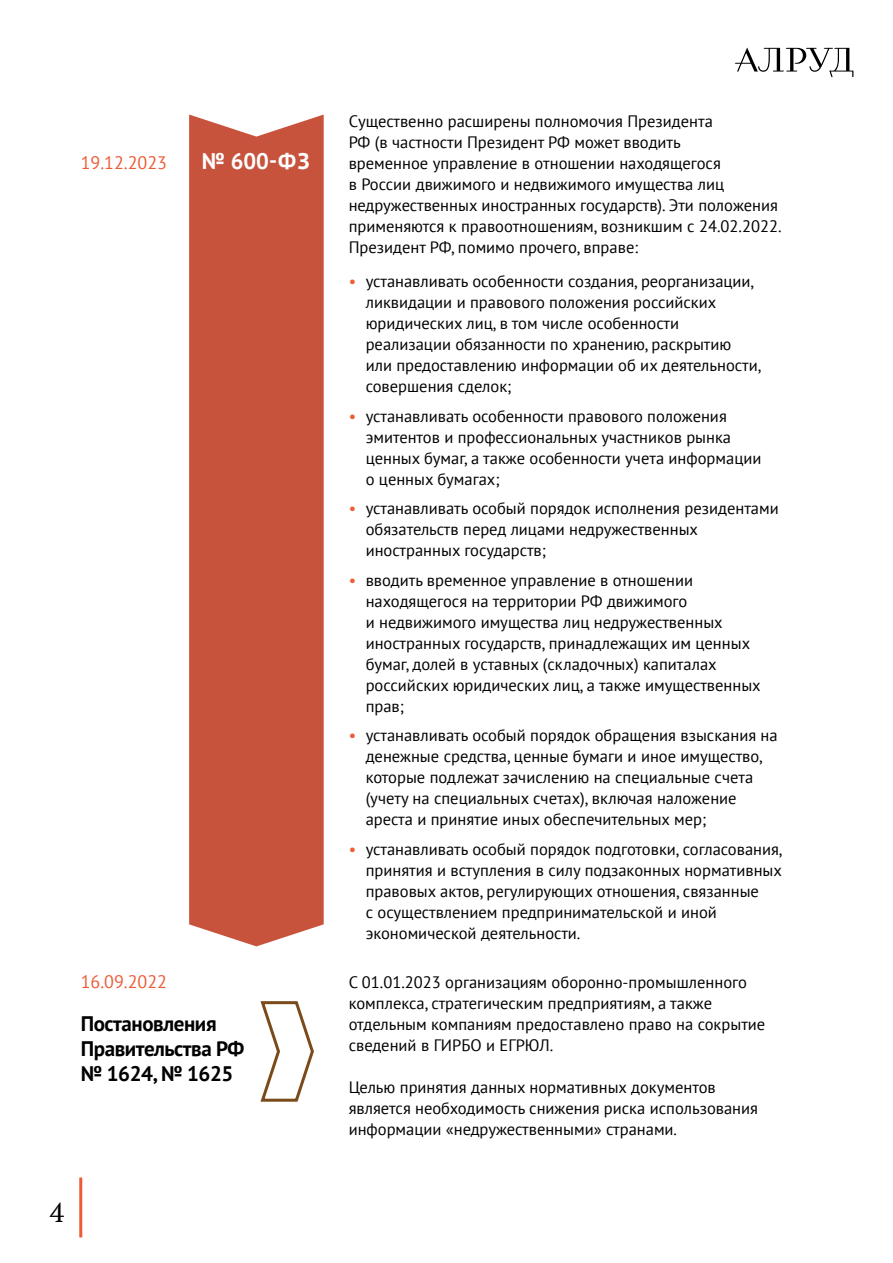
<style>
.page{position:relative;width:893px;height:1263px;background:#fff}
.page>*{position:absolute;margin:0;border:0;box-sizing:border-box;transform-origin:0 0}
.t1{font:27px "PT Serif";color:#000}
.t2{font:700 22.5px "PT Sans";color:#fff}
.t3{font:700 21px/25.2px "PT Sans";letter-spacing:-.02em;color:#000}
.t4{font:18px "PT Sans";color:#eb5c37}
.t5{font:16.5px/21px "PT Sans";color:#000}
.s1{color:#eb5c37}
</style>
<div class="page">
<div style="left:189px;top:115px;width:135px;height:831px;background:#c8533d"></div>
<svg style="left:260px;top:1001px;width:54px;height:101px"></svg>
<hr style="left:79px;top:1177px;width:3px;height:60px;background:#eb5c37">
<svg style="left:735px;top:47px;width:118px;height:30px"></svg>
<p class="t4" style="left:81px;top:151px;width:88px">19.12.2023</p>
<h2 class="t2" style="left:202px;top:147px;width:109px">№ 600-ФЗ</h2>
<p class="t5" style="left:349px;top:111px;width:433px">Существенно расширены полномочия Президента<br>РФ (в частности Президент РФ может вводить<br>временное управление в отношении находящегося<br>в России движимого и недвижимого имущества лиц недружественных иностранных государств). Эти положения применяются к правоотношениям, возникшим с 24.02.2022.<br>Президент РФ, помимо прочего, вправе:</p>
<p class="t5" style="left:366px;top:270px;width:397px;text-indent:-17px"><span class="s1">•</span> устанавливать особенности создания, реорганизации, ликвидации и правового положения российских юридических лиц, в том числе особенности реализации обязанности по хранению, раскрытию или предоставлению информации об их деятельности, совершения сделок;</p>
<p class="t5" style="left:366px;top:405px;width:397px;text-indent:-17px"><span class="s1">•</span> устанавливать особенности правового положения эмитентов и профессиональных участников рынка ценных бумаг, а также особенности учета информации о ценных бумагах;</p>
<p class="t5" style="left:366px;top:497px;width:415px;text-indent:-17px"><span class="s1">•</span> устанавливать особый порядок исполнения резидентами обязательств перед лицами недружественных иностранных государств;</p>
<p class="t5" style="left:366px;top:569px;width:397px;text-indent:-17px"><span class="s1">•</span> вводить временное управление в отношении находящегося на территории РФ движимого<br>и недвижимого имущества лиц недружественных иностранных государств, принадлежащих им ценных бумаг, долей в уставных (складочных) капиталах российских юридических лиц, а также имущественных прав;</p>
<p class="t5" style="left:366px;top:724px;width:413px;text-indent:-17px"><span class="s1">•</span> устанавливать особый порядок обращения взыскания на денежные средства, ценные бумаги и иное имущество, которые подлежат зачислению на специальные счета (учету на специальных счетах), включая наложение ареста и принятие иных обеспечительных мер;</p>
<p class="t5" style="left:366px;top:838px;width:418px;text-indent:-17px"><span class="s1">•</span> устанавливать особый порядок подготовки, согласования, принятия и вступления в силу подзаконных нормативных правовых актов, регулирующих отношения, связанные<br>с осуществлением предпринимательской и иной экономической деятельности.</p>
<p class="t4" style="left:81px;top:970px;width:88px">16.09.2022</p>
<p class="t5" style="left:349px;top:972px;width:418px">С 01.01.2023 организациям оборонно-промышленного комплекса, стратегическим предприятиям, а также отдельным компаниям предоставлено право на сокрытие сведений в ГИРБО и ЕГРЮЛ.</p>
<p class="t5" style="left:349px;top:1077px;width:411px">Целью принятия данных нормативных документов является необходимость снижения риска использования информации «недружественными» странами.</p>
<p class="t3" style="left:81px;top:1010px;width:165px">Постановления<br>Правительства РФ № 1624, № 1625</p>
<h1 class="t1" style="left:50px;top:1194px;width:16px">4</h1>
</div>
